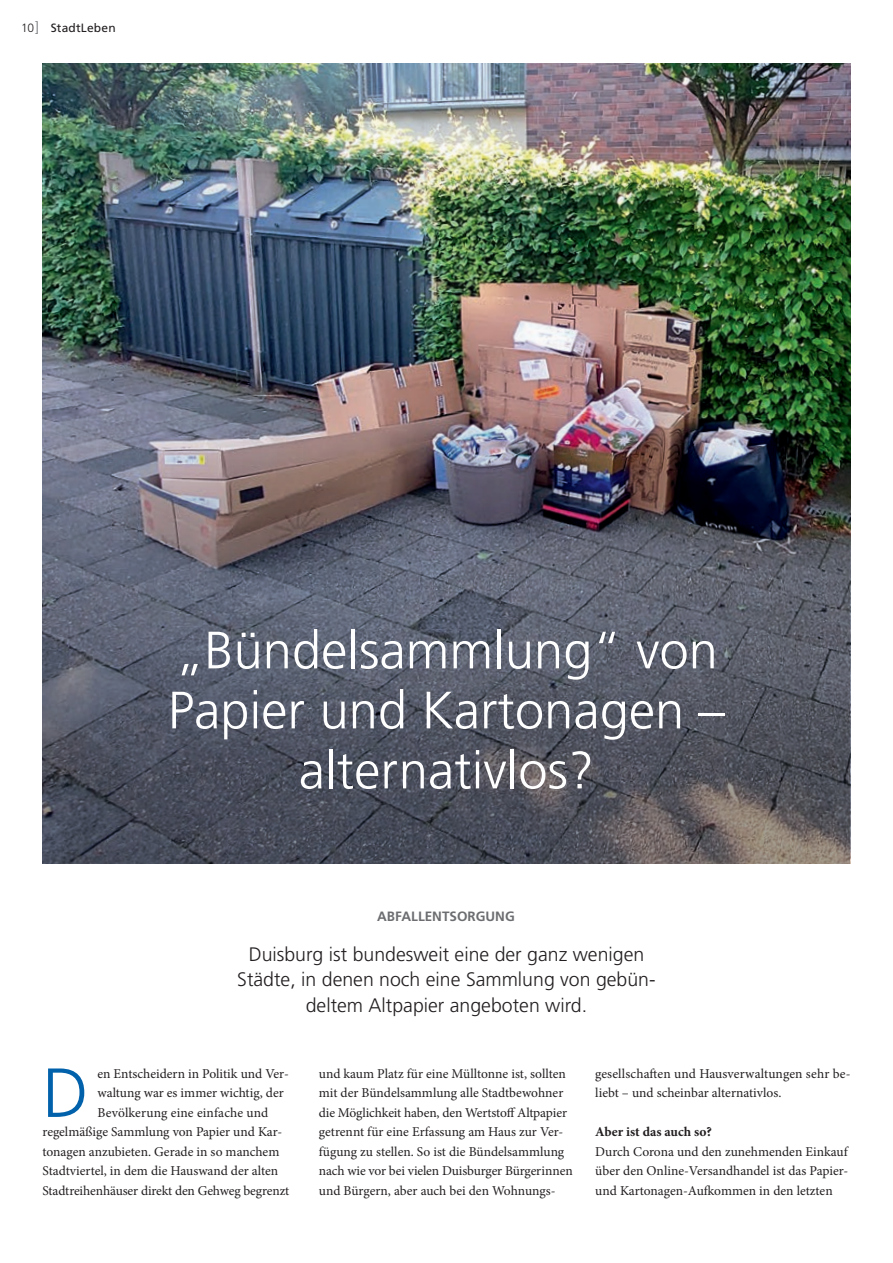
<style>
.page{position:relative;width:893px;height:1263px;background:#fff}
.page>*{position:absolute;margin:0;border:0;box-sizing:border-box;transform-origin:0 0}
.t1{font:300 69.3px "Frutiger";color:#0161aa}
.t2{font:300 52.5px/60px "Frutiger";color:#fff;text-align:center}
.t3{font:300 19.5px/25.5px "Frutiger";color:#231f20;text-align:center}
.t4{font:13.5px/19.5px "Minion Pro";letter-spacing:-.005em;color:#231f20}
.t5{font:700 13.5px "Minion Pro";color:#231f20}
.t6{font:700 13.5px "Frutiger";color:#6c6d70}
.t7{font:12px "Frutiger";letter-spacing:.015em;color:#231f20}
.s1{font-weight:300}
.s2{font-weight:300;font-size:14.25px;color:#6c6d70}
</style>
<div class="page">
<img style="left:43px;top:64px;width:807px;height:351px">
<img style="left:43px;top:415px;width:807px;height:448px">
<p class="t7" style="left:21px;top:21px;width:96px"><span class="s1">10</span><span class="s2">]</span> StadtLeben</p>
<h2 class="t2" style="left:168px;top:620px;width:559px">„Bündelsammlung“ von<br>Papier und Kartonagen – alternativlos?</h2>
<p class="t6" style="left:377px;top:909px;width:139px">ABFALLENTSORGUNG</p>
<h3 class="t3" style="left:237px;top:941px;width:420px">Duisburg ist bundesweit eine der ganz wenigen<br>Städte, in denen noch eine Sammlung von gebün&shy;deltem Altpapier angeboten wird.</h3>
<h1 class="t1" style="left:43px;top:1054px;width:48px">D</h1>
<p class="t4" style="left:97px;top:1064px;width:193px">en Entscheidern in Politik und Ver-</p>
<p class="t4" style="left:97px;top:1083px;width:188px">waltung war es immer wichtig, der</p>
<p class="t4" style="left:97px;top:1103px;width:172px">Bevölkerung eine einfache und</p>
<p class="t4" style="left:43px;top:1122px;width:241px">regelmäßige Sammlung von Papier und Kar-</p>
<p class="t4" style="left:43px;top:1142px;width:238px">tonagen anzubieten. Gerade in so manchem</p>
<p class="t4" style="left:43px;top:1161px;width:237px">Stadtviertel, in dem die Hauswand der alten</p>
<p class="t4" style="left:43px;top:1181px;width:248px">Stadtreihenhäuser direkt den Gehweg begrenzt</p>
<p class="t4" style="left:319px;top:1064px;width:255px">und kaum Platz für eine Mülltonne ist, sollten mit der Bündelsammlung alle Stadtbewohner die Möglichkeit haben, den Wertstoff Altpapier getrennt für eine Erfassung am Haus zur Ver&shy;fügung zu stellen. So ist die Bündelsammlung nach wie vor bei vielen Duisburger Bürgerinnen und Bürgern, aber auch bei den Wohnungs-</p>
<p class="t4" style="left:595px;top:1064px;width:257px">gesellschaften und Hausverwaltungen sehr be&shy;liebt – und scheinbar alternativlos.</p>
<p class="t5" style="left:595px;top:1122px;width:118px">Aber ist das auch so?</p>
<p class="t4" style="left:595px;top:1142px;width:254px;text-align:justify">Durch Corona und den zunehmenden Einkauf über den Online-Versandhandel ist das Papier&shy;und Kartonagen-Aufkommen in den letzten</p>
</div>
